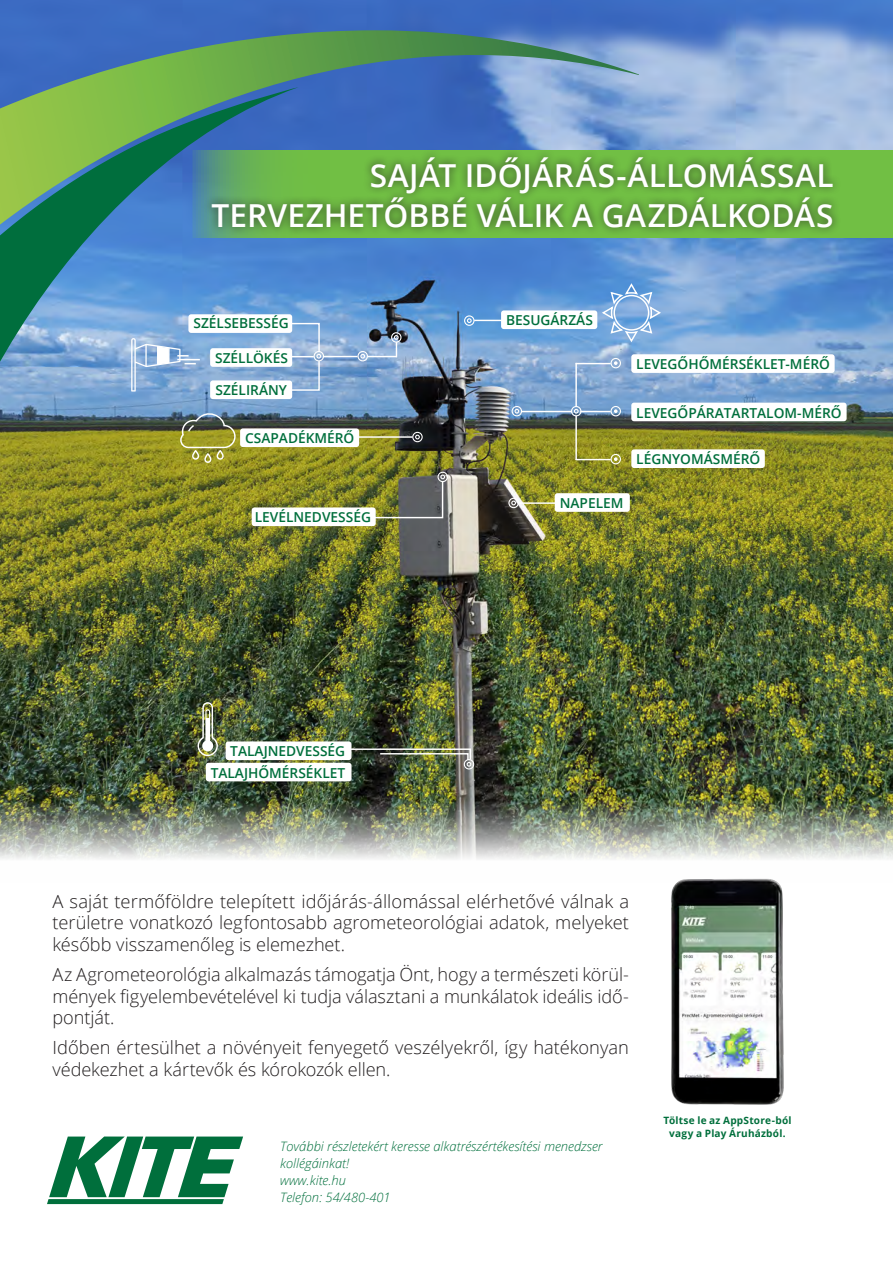
<style>
.page{position:relative;width:893px;height:1263px;background:#fff}
.page>*{position:absolute;margin:0;border:0;box-sizing:border-box;transform-origin:0 0}
.t1{font:600 31.65px/40.3px "Open Sans";letter-spacing:.005em;color:#fff;text-align:right}
.t2{font:300 18.15px/21.6px "Open Sans";color:#231f20;text-align:justify}
.t3{font:600 13.8px/21.3px "Open Sans";color:#006f3c;text-align:right}
.t4{font:italic 300 12.9px/17px "Open Sans";color:#006f3c}
.t5{font:700 10.05px/12.9px "Open Sans";letter-spacing:.02em;color:#006f3c;text-align:center}
</style>
<div class="page">
<img style="left:0;top:0;width:893px;height:859px">
<svg style="left:47px;top:1136px;width:196px;height:68px"></svg>
<div style="left:192px;top:150px;width:701px;height:88px;background:#71bf44"></div>
<div style="left:203px;top:148px;width:638px;height:88px;background:#231f20;opacity:.75"></div>
<hr style="left:522px;top:411px;width:50px;height:1px;background:#fff">
<hr style="left:357px;top:436px;width:55px;height:2px;background:#fff">
<hr style="left:580px;top:411px;width:31px;height:1px;background:#fff">
<hr style="left:576px;top:363px;width:35px;height:1px;background:#fff">
<hr style="left:576px;top:459px;width:35px;height:1px;background:#fff">
<hr style="left:575px;top:415px;width:2px;height:45px;background:#fff">
<hr style="left:575px;top:363px;width:2px;height:43px;background:#fff">
<div style="left:631px;top:354px;width:204px;height:19px;background:#fff;border-radius:3px"></div>
<div style="left:631px;top:403px;width:216px;height:18px;background:#fff;border-radius:3px"></div>
<div style="left:631px;top:449px;width:134px;height:19px;background:#fff;border-radius:3px"></div>
<div style="left:240px;top:428px;width:119px;height:19px;background:#fff;border-radius:3px"></div>
<div style="left:252px;top:507px;width:124px;height:19px;background:#fff;border-radius:3px"></div>
<div style="left:226px;top:741px;width:125px;height:19px;background:#fff;border-radius:3px"></div>
<div style="left:206px;top:763px;width:145px;height:18px;background:#fff;border-radius:3px"></div>
<div style="left:555px;top:493px;width:75px;height:19px;background:#fff;border-radius:3px"></div>
<div style="left:391px;top:332px;width:10px;height:11px;border:1px solid #fff;border-radius:50%"></div>
<div style="left:357px;top:351px;width:11px;height:10px;border:1px solid #fff;border-radius:50%"></div>
<div style="left:314px;top:351px;width:10px;height:10px;border:1px solid #fff;border-radius:50%"></div>
<div style="left:412px;top:432px;width:11px;height:10px;border:1px solid #fff;border-radius:50%"></div>
<svg style="left:415px;top:435px;width:5px;height:4px"></svg>
<div style="left:437px;top:472px;width:11px;height:10px;border:1px solid #fff;border-radius:50%"></div>
<div style="left:508px;top:498px;width:11px;height:10px;border:1px solid #fff;border-radius:50%"></div>
<svg style="left:511px;top:501px;width:5px;height:4px"></svg>
<div style="left:512px;top:406px;width:10px;height:10px;border:1px solid #fff;border-radius:50%"></div>
<svg style="left:514px;top:409px;width:5px;height:5px"></svg>
<div style="left:464px;top:315px;width:10px;height:11px;border:1px solid #fff;border-radius:50%"></div>
<svg style="left:467px;top:318px;width:5px;height:5px"></svg>
<div style="left:571px;top:406px;width:10px;height:10px;border:1px solid #fff;border-radius:50%"></div>
<svg style="left:574px;top:409px;width:5px;height:5px"></svg>
<div style="left:610px;top:406px;width:11px;height:10px;border:1px solid #fff;border-radius:50%"></div>
<svg style="left:614px;top:409px;width:4px;height:4px"></svg>
<div style="left:610px;top:358px;width:11px;height:10px;border:1px solid #fff;border-radius:50%"></div>
<svg style="left:614px;top:361px;width:4px;height:4px"></svg>
<div style="left:610px;top:454px;width:11px;height:10px;border:1px solid #fff;border-radius:50%"></div>
<svg style="left:614px;top:457px;width:4px;height:4px"></svg>
<div style="left:464px;top:759px;width:10px;height:10px;border:1px solid #fff;border-radius:50%"></div>
<hr style="left:474px;top:320px;width:87px;height:1px;background:#fff">
<div style="left:501px;top:310px;width:96px;height:19px;background:#fff;border-radius:3px"></div>
<hr style="left:324px;top:356px;width:34px;height:1px;background:#fff">
<svg style="left:360px;top:335px;width:39px;height:24px"></svg>
<hr style="left:518px;top:502px;width:38px;height:2px;background:#fff">
<svg style="left:373px;top:474px;width:72px;height:45px"></svg>
<img style="left:349px;top:748px;width:123px;height:19px">
<svg style="left:299px;top:322px;width:22px;height:69px"></svg>
<svg style="left:600px;top:282px;width:61px;height:62px"></svg>
<svg style="left:179px;top:421px;width:57px;height:43px"></svg>
<svg style="left:197px;top:701px;width:22px;height:56px"></svg>
<div style="left:202px;top:740px;width:11px;height:11px;background:#fff;border-radius:50%"></div>
<hr style="left:206px;top:718px;width:3px;height:25px;background:#fff">
<div style="left:205px;top:709px;width:5px;height:34px;border:1px solid #fff;border-radius:2px"></div>
<img style="left:658px;top:856px;width:138px;height:249px">
<svg style="left:0;top:12px;width:639px;height:213px"></svg>
<svg style="left:0;top:87px;width:299px;height:334px"></svg>
<svg style="left:131px;top:338px;width:69px;height:54px"></svg>
<h1 class="t1" style="left:211px;top:154px;width:624px">SAJÁT IDŐJÁRÁS-ÁLLOMÁSSAL<br>TERVEZHETŐBBÉ VÁLIK A GAZDÁLKODÁS</h1>
<p class="t3" style="left:193px;top:312px;width:97px">SZÉLSEBESSÉG</p>
<p class="t3" style="left:215px;top:347px;width:74px">SZÉLLÖKÉS</p>
<p class="t3" style="left:216px;top:379px;width:73px">SZÉLIRÁNY</p>
<p class="t3" style="left:245px;top:427px;width:111px">CSAPADÉKMÉRŐ</p>
<p class="t3" style="left:255px;top:506px;width:118px">LEVÉLNEDVESSÉG</p>
<p class="t3" style="left:506px;top:309px;width:88px">BESUGÁRZÁS</p>
<p class="t3" style="left:560px;top:492px;width:65px">NAPELEM</p>
<p class="t3" style="left:636px;top:353px;width:195px">LEVEGŐHŐMÉRSÉKLET-MÉRŐ</p>
<p class="t3" style="left:636px;top:402px;width:207px">LEVEGŐPÁRATARTALOM-MÉRŐ</p>
<p class="t3" style="left:636px;top:448px;width:126px">LÉGNYOMÁSMÉRŐ</p>
<p class="t3" style="left:211px;top:740px;width:136px">TALAJNEDVESSÉG<br>TALAJHŐMÉRSÉKLET</p>
<p class="t2" style="left:53px;top:890px;width:578px">A saját termőföldre telepített időjárás-állomással elérhetővé válnak a területre vonatkozó legfontosabb agrometeorológiai adatok, melyeket később visszamenőleg is elemezhet.</p>
<p class="t2" style="left:53px;top:963px;width:578px">Az Agrometeorológia alkalmazás támogatja Önt, hogy a természeti körül&shy;mények figyelembevételével ki tudja választani a munkálatok ideális idő&shy;pontját.</p>
<p class="t2" style="left:53px;top:1036px;width:578px">Időben értesülhet a növényeit fenyegető veszélyekről, így hatékonyan védekezhet a kártevők és kórokozók ellen.</p>
<p class="t4" style="left:280px;top:1137px;width:324px">További részletekért keresse alkatrészértékesítési menedzser kollégáinkat!<br>www.kite.hu<br>Telefon: 54/480-401</p>
<p class="t5" style="left:663px;top:1113px;width:130px">Töltse le az AppStore-ból vagy a Play Áruházból.</p>
</div>
